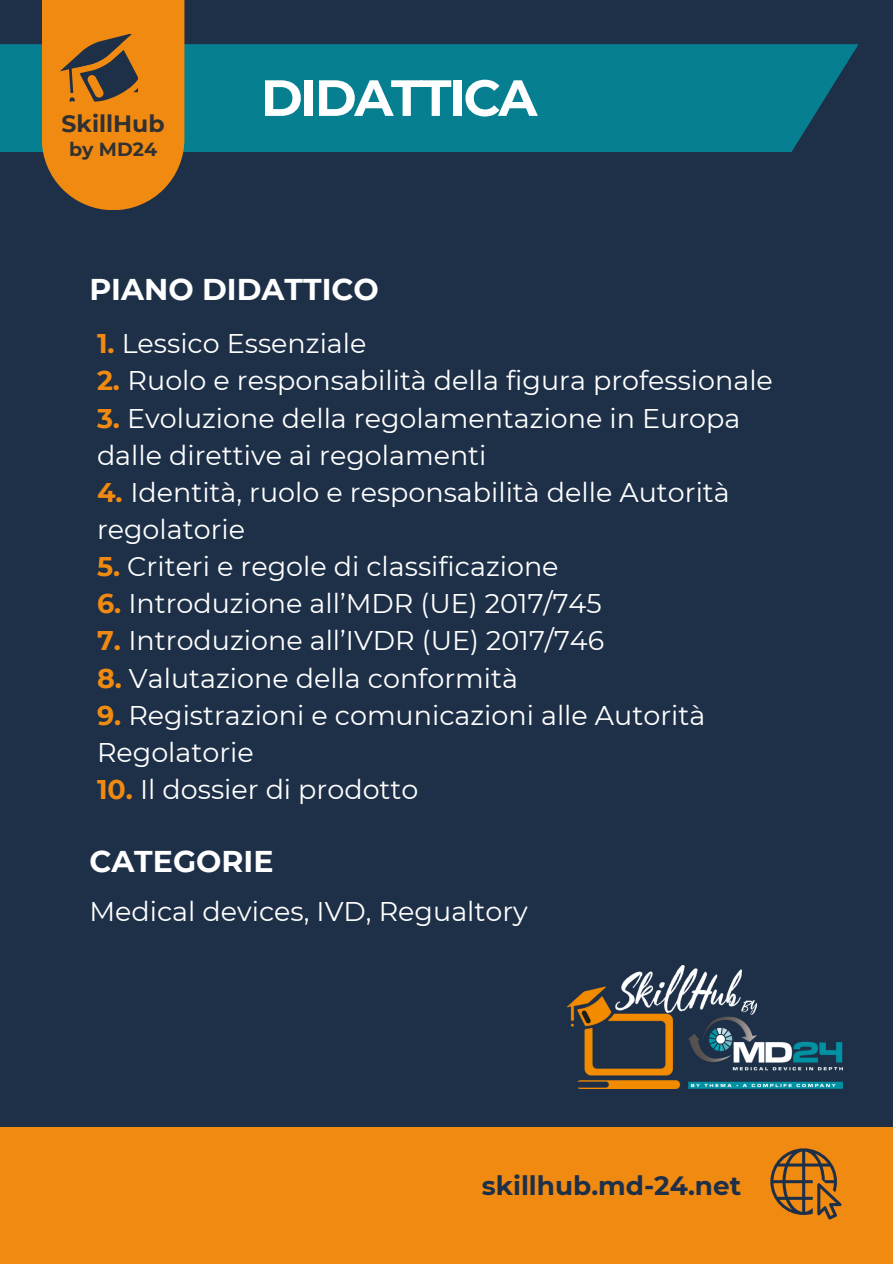
<style>
.page{position:relative;width:893px;height:1264px;background:#fff}
.page>*{position:absolute;margin:0;border:0;box-sizing:border-box;transform-origin:0 0}
.t1{font:700 50.85px "Montserrat";letter-spacing:-.045em;color:#fff}
.t2{font:700 30px "Montserrat";color:#fff}
.t3{font:27px/37.2px "Montserrat";color:#fff}
.t4{font:700 26.4px "Montserrat";color:#1e3048}
.t5{font:700 23.55px "Montserrat";color:#323131}
.t6{font:700 19.05px "Montserrat";color:#323131}
.s1{font-weight:700;color:#f18a11}
</style>
<div class="page">
<div style="left:0;top:0;width:892px;height:1263px;background:#1e3048"></div>
<div style="left:0;top:44px;width:858px;height:108px;background:#068091"></div>
<img style="left:567px;top:965px;width:275px;height:123px">
<div style="left:0;top:1126px;width:892px;height:137px;background:#f18a11"></div>
<svg style="left:42px;top:0;width:142px;height:210px;background:#d17c19"></svg>
<svg style="left:770px;top:1148px;width:71px;height:71px"></svg>
<p class="t5" style="left:62px;top:109px;width:105px">SkillHub</p>
<p class="t6" style="left:69px;top:137px;width:89px">by MD24</p>
<p class="t1" style="left:261px;top:67px;width:278px">DIDATTICA</p>
<h2 class="t2" style="left:89px;top:271px;width:291px">PIANO DIDATTICO</h2>
<h1 class="t3" style="left:97px;top:325px;width:271px"><span class="s1">1.</span> Lessico Essenziale</h1>
<h1 class="t3" style="left:97px;top:362px;width:677px"><span class="s1">2.</span> Ruolo e responsabilità della figura professionale</h1>
<h1 class="t3" style="left:97px;top:399px;width:644px"><span class="s1">3.</span> Evoluzione della regolamentazione in Europa dalle direttive ai regolamenti</h1>
<h1 class="t3" style="left:97px;top:473px;width:634px"><span class="s1">4.</span> Identità, ruolo e responsabilità delle Autorità regolatorie</h1>
<h1 class="t3" style="left:97px;top:548px;width:463px"><span class="s1">5.</span> Criteri e regole di classificazione</h1>
<h1 class="t3" style="left:97px;top:585px;width:506px"><span class="s1">6.</span> Introduzione all’MDR (UE) 2017/745</h1>
<h1 class="t3" style="left:97px;top:622px;width:508px"><span class="s1">7.</span> Introduzione all’IVDR (UE) 2017/746</h1>
<h1 class="t3" style="left:97px;top:659px;width:422px"><span class="s1">8.</span> Valutazione della conformità</h1>
<h1 class="t3" style="left:97px;top:696px;width:609px"><span class="s1">9.</span> Registrazioni e comunicazioni alle Autorità<br>Regolatorie</h1>
<h1 class="t3" style="left:97px;top:770px;width:323px"><span class="s1">10.</span> Il dossier di prodotto</h1>
<h4 class="t2" style="left:89px;top:842px;width:186px">CATEGORIE</h4>
<h2 class="t3" style="left:89px;top:892px;width:440px">Medical devices, IVD, Regualtory</h2>
<p class="t4" style="left:481px;top:1169px;width:261px">skillhub.md-24.net</p>
</div>
